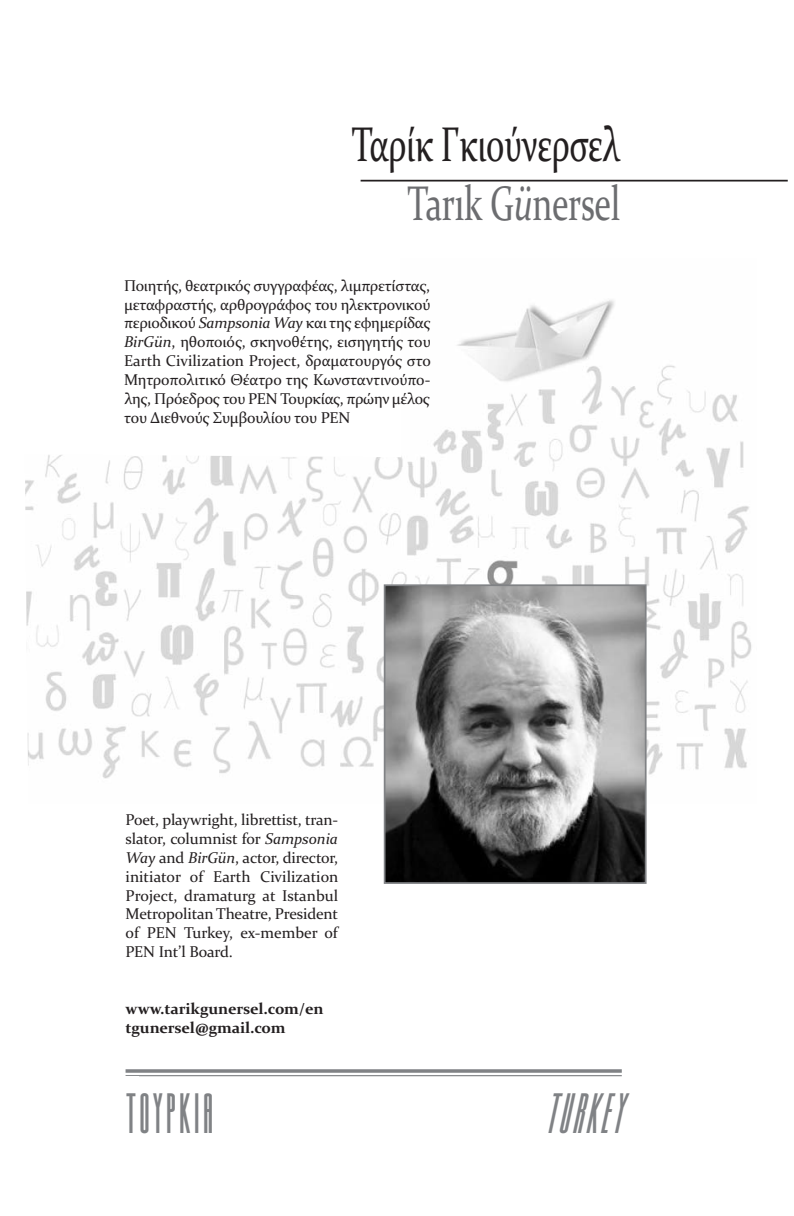
<style>
.page{position:relative;width:794px;height:1216px;background:#fff}
.page>*{position:absolute;margin:0;border:0;box-sizing:border-box;transform-origin:0 0}
.t1{font:49px/58.8px "Constantia";letter-spacing:-.01em;color:#231f20;text-align:right;scale:.7 1}
.t2{font:700 49px "CF Anteus Greek";letter-spacing:.05em;color:#808285}
.t3{font:italic 700 49px "CF Anteus Greek";color:#808285}
.t4{font:15.75px/18.9px "Constantia";letter-spacing:-.01em;color:#231f20;text-align:justify}
.t5{font:700 15.75px/18.9px "Constantia";letter-spacing:-.01em;color:#231f20}
.s1{color:#6c6d70}
.s2{font-style:italic;color:#6c6d70}
.s3{font-style:italic}
</style>
<div class="page">
<img style="left:25px;top:300px;width:727px;height:503px">
<hr style="left:126px;top:1069px;width:496px;height:3px;background:#808285">
<hr style="left:126px;top:1075px;width:496px;height:1px;background:#808285">
<img style="left:387px;top:587px;width:256px;height:293px">
<div style="left:384px;top:584px;width:262px;height:299px;border:2px solid #808285"></div>
<hr style="left:360px;top:180px;width:427px;height:1px;background:#231f20">
<h1 class="t1" style="left:352px;top:115px;width:385px">Ταρίκ Γκιούνερσελ<br><span class="s1">Tarık G</span><span class="s2">ü</span><span class="s1">nersel</span></h1>
<p class="t4" style="left:124px;top:276px;width:308px">Ποιητής, θεατρικός συγγραφέας, λιμπρετίστας, μεταφραστής, αρθρογράφος του ηλεκτρονικού περιοδικού <span class="s3">Sampsonia Way</span> και της εφημερίδας <span class="s3">BirGün</span>, ηθοποιός, σκηνοθέτης, εισηγητής του Earth Civilization Project, δραματουργός στο Μητροπολιτικό Θέατρο της Κωνσταντινούπο&shy;λης, Πρόεδρος του PEN Τουρκίας, πρώην μέλος του Διεθνούς Συμβουλίου του PEN</p>
<p class="t4" style="left:126px;top:810px;width:214px">Poet, playwright, librettist, tran&shy;slator, columnist for <span class="s3">Sampsonia Way</span> and <span class="s3">BirGün</span>, actor, director, initiator of Earth Civilization Project, dramaturg at Istanbul Metropolitan Theatre, President of PEN Turkey, ex-member of PEN Int’l Board.</p>
<p class="t5" style="left:126px;top:999px;width:199px">www.tarikgunersel.com/en tgunersel@gmail.com</p>
<h1 class="t2" style="left:126px;top:1088px;width:89px">ΤΟΥΡΚΙΑ</h1>
<h1 class="t3" style="left:544px;top:1088px;width:90px">ΤURKEY</h1>
</div>
